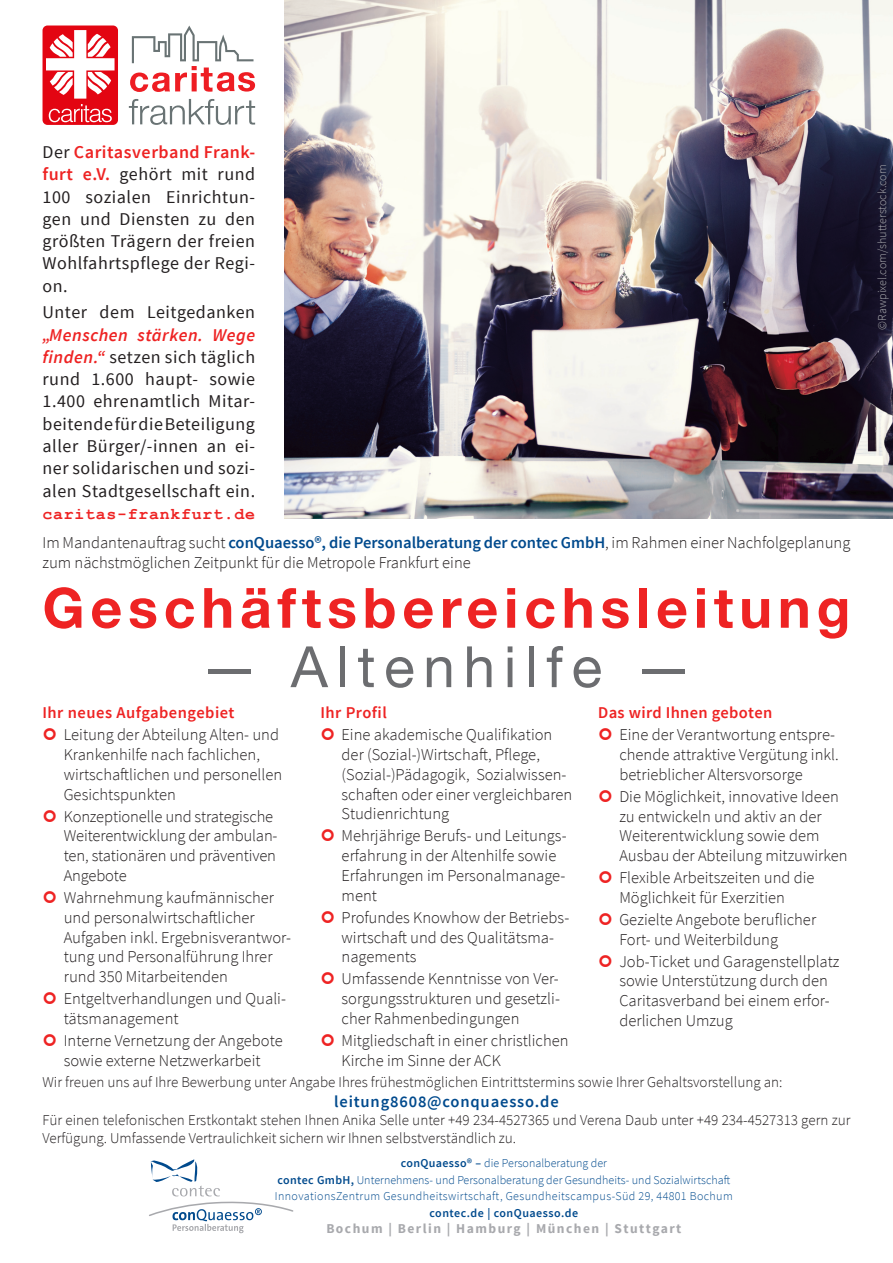
<style>
.page{position:relative;width:893px;height:1263px;background:#fff}
.page>*{position:absolute;margin:0;border:0;box-sizing:border-box;transform-origin:0 0}
.t1{font:57px "Helvetica Neue LT Std";letter-spacing:.15em;color:#6c6d70}
.t2{font:700 55.5px "Helvetica Neue LT Std";letter-spacing:.105em;color:#ee2323}
.t3{font:18px/22.4px "Source Sans Pro";letter-spacing:.03em;color:#231f20;text-align:justify}
.t4{font:300 16.5px/19.8px "Source Sans Pro";color:#231f20}
.t5{font:600 16.5px "Source Sans Pro";letter-spacing:.025em;color:#ee2323}
.t6{font:600 16.5px "Source Sans Pro";letter-spacing:.05em;color:#004a8d}
.t7{font:700 16.5px "Courier New";letter-spacing:.045em;color:#ee2323}
.t8{font:300 15px/18px "Source Sans Pro";color:#231f20}
.Text{font:700 13.5px "Source Sans Pro";letter-spacing:.11em;color:#a8a9ad}
.Text-2{font:300 12px "Source Sans Pro";color:#004a8d}
.Text-3{font:300 12px/16.5px "Source Sans Pro";letter-spacing:.03em;color:#004a8d;text-align:center}
.t9{font:300 12px "Source Sans Pro";color:#a8a9ad}
.s1{font-weight:600;color:#ee2323}
.s2{font-weight:600;font-style:italic;color:#ee2323}
.s3{font-weight:600;color:#004a8d}
.s4{font-weight:600}
</style>
<div class="page">
<img style="left:285px;top:0;width:608px;height:519px">
<svg style="left:149px;top:1159px;width:145px;height:74px"></svg>
<svg style="left:129px;top:99px;width:126px;height:26px"></svg>
<svg style="left:130px;top:26px;width:125px;height:66px"></svg>
<div style="left:43px;top:26px;width:75px;height:99px;background:#e30512;border-radius:5px"></div>
<svg style="left:46px;top:30px;width:69px;height:92px"></svg>
<p class="t3" style="left:43px;top:141px;width:214px">Der <span class="s1">Caritasverband Frank&shy;furt e.V.</span> gehört mit rund 100 sozialen Einrichtun&shy;gen und Diensten zu den größten Trägern der freien Wohlfahrtspflege der Regi&shy;on.</p>
<p class="t3" style="left:43px;top:301px;width:214px">Unter dem Leitgedanken <span class="s2">„Menschen stärken. Wege finden.“</span> setzen sich täglich rund 1.600 haupt- sowie 1.400 ehrenamtlich Mitar&shy;beitende für die Beteiligung aller Bürger/-innen an ei&shy;ner solidarischen und sozi&shy;alen Stadtgesellschaft ein.</p>
<p class="t7" style="left:43px;top:503px;width:214px">caritas-frankfurt.de</p>
<p class="t4" style="left:43px;top:533px;width:809px">Im Mandantenauftrag sucht <span class="s3">conQuaesso®, die Personalberatung der contec GmbH</span>, im Rahmen einer Nachfolgeplanung zum nächstmöglichen Zeitpunkt für die Metropole Frankfurt eine</p>
<p class="t2" style="left:43px;top:574px;width:809px">Geschäftsbereichsleitung</p>
<p class="t1" style="left:201px;top:633px;width:493px">— Altenhilfe —</p>
<p class="t5" style="left:43px;top:702px;width:193px">Ihr neues Aufgabengebiet</p>
<p class="t4" style="left:64px;top:725px;width:220px">Leitung der Abteilung Alten- und<br>Krankenhilfe nach fachlichen, wirtschaftlichen und personellen<br>Gesichtspunkten</p>
<p class="t4" style="left:64px;top:806px;width:215px">Konzeptionelle und strategische<br>Weiterentwicklung der ambulan&shy;ten, stationären und präventiven<br>Angebote</p>
<p class="t4" style="left:64px;top:887px;width:229px">Wahrnehmung kaufmännischer und personalwirtschaftlicher<br>Aufgaben inkl. Ergebnisverantwor&shy;tung und Personalführung Ihrer rund 350 Mitarbeitenden</p>
<p class="t4" style="left:64px;top:989px;width:224px">Entgeltverhandlungen und Quali&shy;tätsmanagement</p>
<p class="t4" style="left:64px;top:1030px;width:221px">Interne Vernetzung der Angebote sowie externe Netzwerkarbeit</p>
<p class="t5" style="left:320px;top:702px;width:68px">Ihr Profil</p>
<p class="t4" style="left:342px;top:725px;width:232px">Eine akademische Qualifikation der (Sozial-)Wirtschaft, Pflege, (Sozial-)Pädagogik, Sozialwissen&shy;schaften oder einer vergleichbaren<br>Studienrichtung</p>
<p class="t4" style="left:342px;top:826px;width:226px">Mehrjährige Berufs- und Leitungs&shy;erfahrung in der Altenhilfe sowie<br>Erfahrungen im Personalmanage&shy;ment</p>
<p class="t4" style="left:342px;top:907px;width:229px">Profundes Knowhow der Betriebs&shy;wirtschaft und des Qualitätsma&shy;nagements</p>
<p class="t4" style="left:342px;top:969px;width:220px;text-align:justify">Umfassende Kenntnisse von Ver&shy;sorgungsstrukturen und gesetzli&shy;cher Rahmenbedingungen</p>
<p class="t4" style="left:342px;top:1030px;width:229px">Mitgliedschaft in einer christlichen<br>Kirche im Sinne der ACK</p>
<p class="t5" style="left:598px;top:702px;width:176px">Das wird Ihnen geboten</p>
<p class="t4" style="left:619px;top:725px;width:221px">Eine der Verantwortung entspre&shy;chende attraktive Vergütung inkl. betrieblicher Altersvorsorge</p>
<p class="t4" style="left:619px;top:786px;width:230px">Die Möglichkeit, innovative Ideen zu entwickeln und aktiv an der<br>Weiterentwicklung sowie dem<br>Ausbau der Abteilung mitzuwirken</p>
<p class="t4" style="left:619px;top:868px;width:197px">Flexible Arbeitszeiten und die<br>Möglichkeit für Exerzitien</p>
<p class="t4" style="left:619px;top:909px;width:198px">Gezielte Angebote beruflicher<br>Fort- und Weiterbildung</p>
<p class="t4" style="left:619px;top:951px;width:222px">Job-Ticket und Garagenstellplatz sowie Unterstützung durch den<br>Caritasverband bei einem erfor&shy;derlichen Umzug</p>
<p class="t8" style="left:43px;top:1073px;width:741px">Wir freuen uns auf Ihre Bewerbung unter Angabe Ihres frühestmöglichen Eintrittstermins sowie Ihrer Gehaltsvorstellung an:</p>
<p class="t6" style="left:334px;top:1091px;width:226px">leitung8608@conquaesso.de</p>
<p class="t8" style="left:43px;top:1111px;width:809px">Für einen telefonischen Erstkontakt stehen Ihnen Anika Selle unter +49 234-4527365 und Verena Daub unter +49 234-4527313 gern zur<br>Verfügung. Umfassende Vertraulichkeit sichern wir Ihnen selbstverständlich zu.</p>
<p class="Text-2" style="left:401px;top:1156px;width:208px"><span class="s4">conQuaesso® –</span> die Personalberatung der</p>
<p class="Text-2" style="left:278px;top:1172px;width:454px"><span class="s4">contec GmbH,</span> Unternehmens- und Personalberatung der Gesundheits- und Sozialwirtschaft</p>
<p class="Text-3" style="left:275px;top:1188px;width:459px">InnovationsZentrum Gesundheitswirtschaft, Gesundheitscampus-Süd 29, 44801 Bochum <span class="s4">contec.de | conQuaesso.de</span></p>
<p class="Text" style="left:326px;top:1220px;width:357px">Bochum | Berlin | Hamburg | München | Stuttgart</p>
<p class="t9" style="left:875px;top:330px;width:167px;rotate:-90deg">©Rawpixel.com/shutterstock.com</p>
</div>
